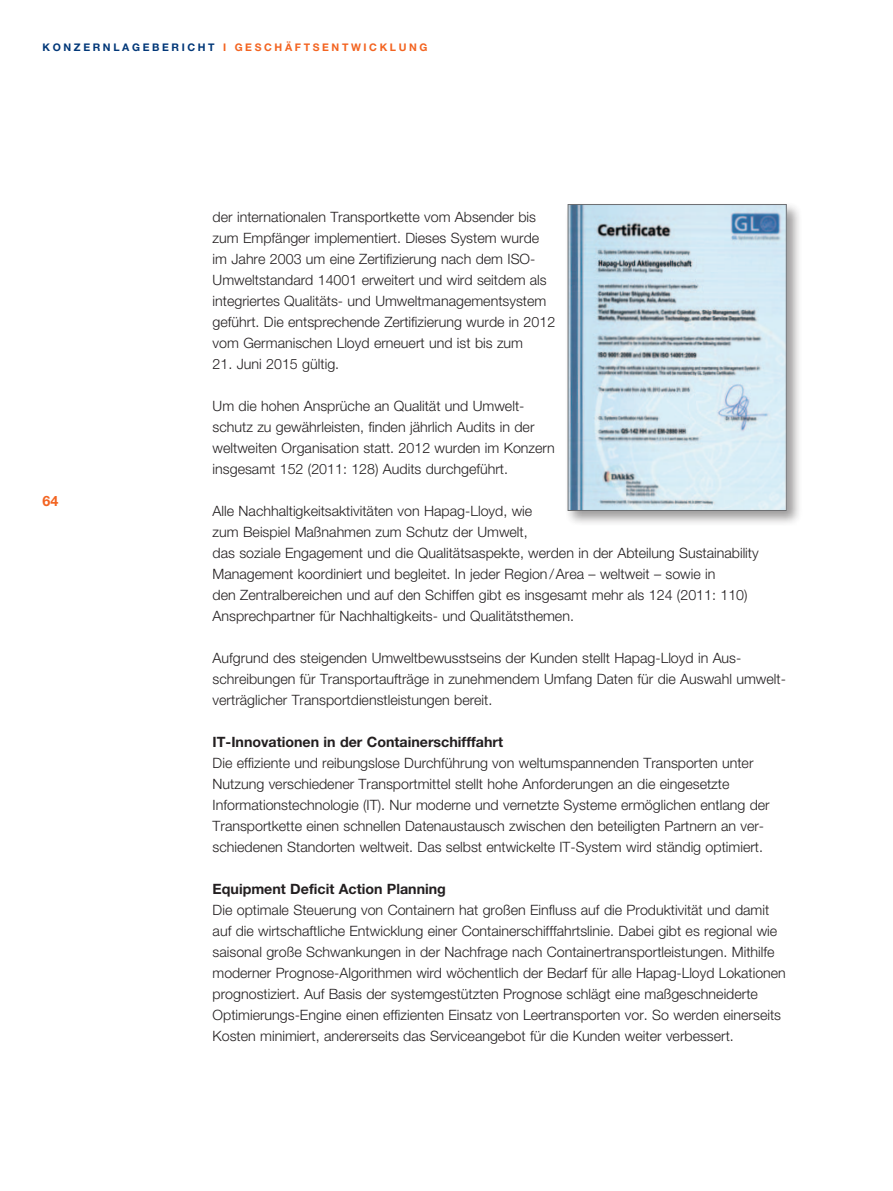
<style>
.page{position:relative;width:893px;height:1191px;background:#fff}
.page>*{position:absolute;margin:0;border:0;box-sizing:border-box;transform-origin:0 0}
.t1{font:300 14.25px/21px "Helvetica Neue LT";color:#231f20}
.t2{font:700 14.25px "Helvetica Neue LT";color:#231f20}
.t3{font:700 14.25px "Helvetica Neue LT";color:#f36421}
.t4{font:700 10.5px "Helvetica Neue LT";letter-spacing:.25em;color:#f36421}
.t5{font:700 10.5px "Helvetica Neue LT";letter-spacing:.25em;color:#013778}
</style>
<div class="page">
<div style="left:565px;top:201px;width:237px;height:325px;background:#231f20;opacity:.45"></div>
<img style="left:570px;top:206px;width:215px;height:303px">
<div style="left:568px;top:204px;width:219px;height:307px;border:1px solid #6c6d70"></div>
<p class="t5" style="left:43px;top:40px;width:155px">Konze rnLage bericht</p>
<p class="t4" style="left:223px;top:40px;width:33px">I Geschäftse</p>
<p class="t4" style="left:332px;top:40px;width:48px">nt wickl</p>
<p class="t4" style="left:399px;top:40px;width:29px">ung</p>
<p class="t3" style="left:43px;top:492px;width:17px">64</p>
<p class="t1" style="left:213px;top:206px;width:344px">der internationalen Transportkette vom Absender bis zum Empfänger implementiert. Dieses System wurde im Jahre 2003 um eine Zertifizierung nach dem ISO-Umweltstandard 14001 erweitert und wird seitdem als integriertes Qualitäts- und Umweltmanagementsystem geführt. Die entsprechende Zertifizierung wurde in 2012 vom Germanischen Lloyd erneuert und ist bis zum</p>
<p class="t1" style="left:213px;top:353px;width:128px">21. Juni 2015 gültig.</p>
<p class="t1" style="left:213px;top:395px;width:344px">Um die hohen Ansprüche an Qualität und Umwelt&shy;schutz zu gewährleisten, finden jährlich Audits in der weltweiten Organisation statt. 2012 wurden im Konzern insgesamt 152 (2011: 128) Audits durchgeführt.</p>
<p class="t1" style="left:213px;top:500px;width:548px">Alle Nachhaltigkeitsaktivitäten von Hapag-Lloyd, wie<br>zum Beispiel Maßnahmen zum Schutz der Umwelt,<br>das soziale Engagement und die Qualitätsaspekte, werden in der Abteilung Sustainability Management koordiniert und begleitet. In jeder Region/Area – weltweit – sowie in<br>den Zentralbereichen und auf den Schiffen gibt es insgesamt mehr als 124 (2011: 110)<br>Ansprechpartner für Nachhaltigkeits- und Qualitätsthemen.</p>
<p class="t1" style="left:213px;top:647px;width:575px">Aufgrund des steigenden Umweltbewusstseins der Kunden stellt Hapag-Lloyd in Aus&shy;schreibungen für Transportaufträge in zunehmendem Umfang Daten für die Auswahl umwelt&shy;verträglicher Transportdienstleistungen bereit.</p>
<p class="t2" style="left:213px;top:733px;width:292px">IT-Innovationen in der Containerschifffahrt</p>
<p class="t1" style="left:213px;top:752px;width:559px">Die effiziente und reibungslose Durchführung von weltumspannenden Transporten unter Nutzung verschiedener Transportmittel stellt hohe Anforderungen an die eingesetzte Informationstechnologie (IT). Nur moderne und vernetzte Systeme ermöglichen entlang der Transportkette einen schnellen Datenaustausch zwischen den beteiligten Partnern an ver&shy;schiedenen Standorten weltweit. Das selbst entwickelte IT-System wird ständig optimiert.</p>
<p class="t2" style="left:213px;top:880px;width:235px">Equipment Deficit Action Planning</p>
<p class="t1" style="left:213px;top:899px;width:574px">Die optimale Steuerung von Containern hat großen Einfluss auf die Produktivität und damit auf die wirtschaftliche Entwicklung einer Containerschifffahrtslinie. Dabei gibt es regional wie saisonal große Schwankungen in der Nachfrage nach Containertransportleistungen. Mithilfe moderner Prognose-Algorithmen wird wöchentlich der Bedarf für alle Hapag-Lloyd Lokationen prognostiziert. Auf Basis der systemgestützten Prognose schlägt eine maßgeschneiderte Optimierungs-Engine einen effizienten Einsatz von Leertransporten vor. So werden einerseits Kosten minimiert, andererseits das Serviceangebot für die Kunden weiter verbessert.</p>
</div>
